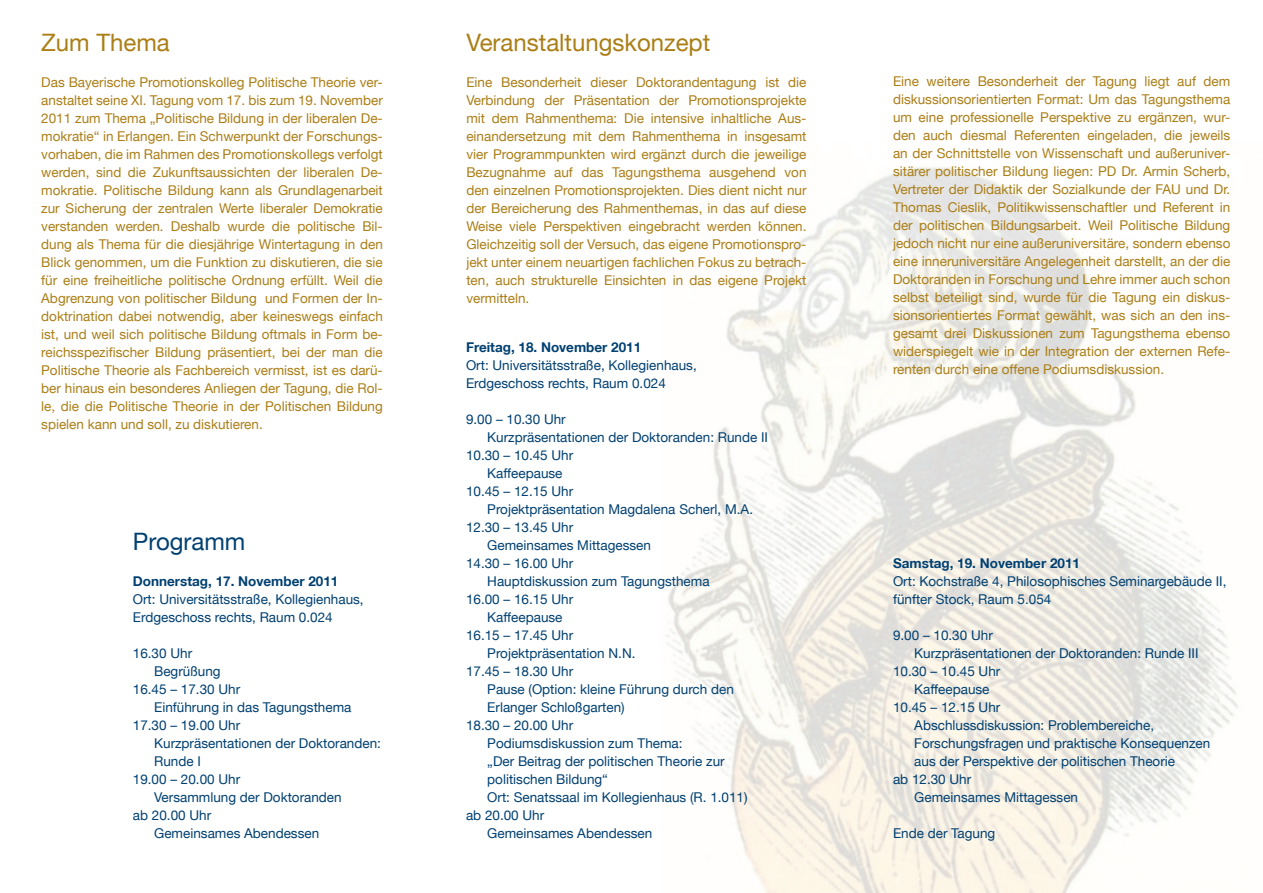
<style>
.page{position:relative;width:1263px;height:893px;background:#fff}
.page>*{position:absolute;margin:0;border:0;box-sizing:border-box;transform-origin:0 0}
.t1{font:24px "Helvetica Neue LT";color:#ab7e16}
.t2{font:24px "Helvetica Neue LT";color:#004071}
.t3{font:13.5px/18px "Helvetica Neue LT";color:#ab7e16;text-align:justify}
.t4{font:13.5px/18px "Helvetica Neue LT";color:#004071}
.t5{font:700 13.5px "Helvetica Neue LT";color:#004071}
</style>
<div class="page">
<img style="left:666px;top:167px;width:573px;height:726px">
<h1 class="t1" style="left:41px;top:28px;width:130px">Zum Thema</h1>
<p class="t3" style="left:41px;top:73px;width:343px">Das Bayerische Promotionskolleg Politische Theorie ver&shy;anstaltet seine XI. Tagung vom 17. bis zum 19. November 2011 zum Thema „Politische Bildung in der liberalen De&shy;mokratie“ in Erlangen. Ein Schwerpunkt der Forschungs&shy;vorhaben, die im Rahmen des Promotionskollegs verfolgt werden, sind die Zukunftsaussichten der liberalen De&shy;mokratie. Politische Bildung kann als Grundlagenarbeit zur Sicherung der zentralen Werte liberaler Demokratie verstanden werden. Deshalb wurde die politische Bil&shy;dung als Thema für die diesjährige Wintertagung in den Blick genommen, um die Funktion zu diskutieren, die sie für eine freiheitliche politische Ordnung erfüllt. Weil die Abgrenzung von politischer Bildung und Formen der In&shy;doktrination dabei notwendig, aber keineswegs einfach ist, und weil sich politische Bildung oftmals in Form be&shy;reichsspezifischer Bildung präsentiert, bei der man die Politische Theorie als Fachbereich vermisst, ist es darü&shy;ber hinaus ein besonderes Anliegen der Tagung, die Rol&shy;le, die die Politische Theorie in der Politischen Bildung spielen kann und soll, zu diskutieren.</p>
<h1 class="t2" style="left:133px;top:527px;width:114px">Programm</h1>
<p class="t5" style="left:133px;top:573px;width:207px">Donnerstag, 17. November 2011</p>
<p class="t4" style="left:133px;top:590px;width:232px">Ort: Universitätsstraße, Kollegienhaus,<br>Erdgeschoss rechts, Raum 0.024</p>
<p class="t4" style="left:133px;top:644px;width:61px">16.30 Uhr</p>
<p class="t4" style="left:154px;top:662px;width:68px">Begrüßung</p>
<p class="t4" style="left:133px;top:680px;width:109px">16.45 – 17.30 Uhr</p>
<p class="t4" style="left:154px;top:698px;width:199px">Einführung in das Tagungsthema</p>
<p class="t4" style="left:133px;top:716px;width:109px">17.30 – 19.00 Uhr</p>
<p class="t4" style="left:154px;top:734px;width:228px">Kurzpräsentationen der Doktoranden:</p>
<p class="t4" style="left:154px;top:752px;width:48px">Runde I</p>
<p class="t4" style="left:133px;top:770px;width:109px">19.00 – 20.00 Uhr</p>
<p class="t4" style="left:154px;top:788px;width:189px">Versammlung der Doktoranden</p>
<p class="t4" style="left:133px;top:806px;width:80px">ab 20.00 Uhr</p>
<p class="t4" style="left:154px;top:824px;width:167px">Gemeinsames Abendessen</p>
<h1 class="t1" style="left:466px;top:28px;width:246px">Veranstaltungskonzept</h1>
<p class="t3" style="left:466px;top:73px;width:342px">Eine Besonderheit dieser Doktorandentagung ist die Verbindung der Präsentation der Promotionsprojekte mit dem Rahmenthema: Die intensive inhaltliche Aus&shy;einandersetzung mit dem Rahmenthema in insgesamt vier Programmpunkten wird ergänzt durch die jeweilige Bezugnahme auf das Tagungsthema ausgehend von den einzelnen Promotionsprojekten. Dies dient nicht nur der Bereicherung des Rahmenthemas, in das auf diese Weise viele Perspektiven eingebracht werden können.<br>Gleichzeitig soll der Versuch, das eigene Promotionspro&shy;jekt unter einem neuartigen fachlichen Fokus zu betrach&shy;ten, auch strukturelle Einsichten in das eigene Projekt vermitteln.</p>
<p class="t3" style="left:893px;top:72px;width:339px">Eine weitere Besonderheit der Tagung liegt auf dem diskussionsorientierten Format: Um das Tagungsthema um eine professionelle Perspektive zu ergänzen, wur&shy;den auch diesmal Referenten eingeladen, die jeweils an der Schnittstelle von Wissenschaft und außeruniver&shy;sitärer politischer Bildung liegen: PD Dr. Armin Scherb, Vertreter der Didaktik der Sozialkunde der FAU und Dr.<br>Thomas Cieslik, Politikwissenschaftler und Referent in der politischen Bildungsarbeit. Weil Politische Bildung jedoch nicht nur eine außeruniversitäre, sondern ebenso eine inneruniversitäre Angelegenheit darstellt, an der die Doktoranden in Forschung und Lehre immer auch schon selbst beteiligt sind, wurde für die Tagung ein diskus&shy;sionsorientiertes Format gewählt, was sich an den ins&shy;gesamt drei Diskussionen zum Tagungsthema ebenso widerspiegelt wie in der Integration der externen Refe&shy;renten durch eine offene Podiumsdiskussion.</p>
<p class="t5" style="left:466px;top:339px;width:177px">Freitag, 18. November 2011</p>
<p class="t4" style="left:466px;top:356px;width:232px">Ort: Universitätsstraße, Kollegienhaus,<br>Erdgeschoss rechts, Raum 0.024</p>
<p class="t4" style="left:466px;top:410px;width:101px">9.00 – 10.30 Uhr</p>
<p class="t4" style="left:487px;top:428px;width:282px">Kurzpräsentationen der Doktoranden: Runde II</p>
<p class="t4" style="left:466px;top:446px;width:109px">10.30 – 10.45 Uhr</p>
<p class="t4" style="left:487px;top:464px;width:77px">Kaffeepause</p>
<p class="t4" style="left:466px;top:482px;width:109px">10.45 – 12.15 Uhr</p>
<p class="t4" style="left:487px;top:500px;width:267px">Projektpräsentation Magdalena Scherl, M.A.</p>
<p class="t4" style="left:466px;top:518px;width:109px">12.30 – 13.45 Uhr</p>
<p class="t4" style="left:487px;top:536px;width:165px">Gemeinsames Mittagessen</p>
<p class="t4" style="left:466px;top:554px;width:109px">14.30 – 16.00 Uhr</p>
<p class="t4" style="left:487px;top:572px;width:224px">Hauptdiskussion zum Tagungsthema</p>
<p class="t4" style="left:466px;top:590px;width:109px">16.00 – 16.15 Uhr</p>
<p class="t4" style="left:487px;top:608px;width:77px">Kaffeepause</p>
<p class="t4" style="left:466px;top:626px;width:109px">16.15 – 17.45 Uhr</p>
<p class="t4" style="left:487px;top:644px;width:150px">Projektpräsentation N.N.</p>
<p class="t4" style="left:466px;top:662px;width:109px">17.45 – 18.30 Uhr</p>
<p class="t4" style="left:487px;top:680px;width:248px">Pause (Option: kleine Führung durch den</p>
<p class="t4" style="left:487px;top:698px;width:139px">Erlanger Schloßgarten)</p>
<p class="t4" style="left:466px;top:716px;width:109px">18.30 – 20.00 Uhr</p>
<p class="t4" style="left:487px;top:734px;width:197px">Podiumsdiskussion zum Thema:</p>
<p class="t4" style="left:487px;top:752px;width:239px">„Der Beitrag der politischen Theorie zur</p>
<p class="t4" style="left:487px;top:770px;width:122px">politischen Bildung“</p>
<p class="t4" style="left:487px;top:788px;width:262px">Ort: Senatssaal im Kollegienhaus (R. 1.011)</p>
<p class="t4" style="left:466px;top:806px;width:80px">ab 20.00 Uhr</p>
<p class="t4" style="left:487px;top:824px;width:167px">Gemeinsames Abendessen</p>
<p class="t5" style="left:893px;top:555px;width:189px">Samstag, 19. November 2011</p>
<p class="t4" style="left:893px;top:572px;width:335px">Ort: Kochstraße 4, Philosophisches Seminargebäude II, fünfter Stock, Raum 5.054</p>
<p class="t4" style="left:893px;top:626px;width:101px">9.00 – 10.30 Uhr</p>
<p class="t4" style="left:914px;top:644px;width:286px">Kurzpräsentationen der Doktoranden: Runde III</p>
<p class="t4" style="left:893px;top:662px;width:109px">10.30 – 10.45 Uhr</p>
<p class="t4" style="left:914px;top:680px;width:77px">Kaffeepause</p>
<p class="t4" style="left:893px;top:698px;width:109px">10.45 – 12.15 Uhr</p>
<p class="t4" style="left:914px;top:716px;width:241px">Abschlussdiskussion: Problembereiche,</p>
<p class="t4" style="left:914px;top:734px;width:298px">Forschungsfragen und praktische Konsequenzen</p>
<p class="t4" style="left:914px;top:752px;width:262px">aus der Perspektive der politischen Theorie</p>
<p class="t4" style="left:893px;top:770px;width:80px">ab 12.30 Uhr</p>
<p class="t4" style="left:914px;top:788px;width:165px">Gemeinsames Mittagessen</p>
<p class="t4" style="left:893px;top:824px;width:104px">Ende der Tagung</p>
</div>
